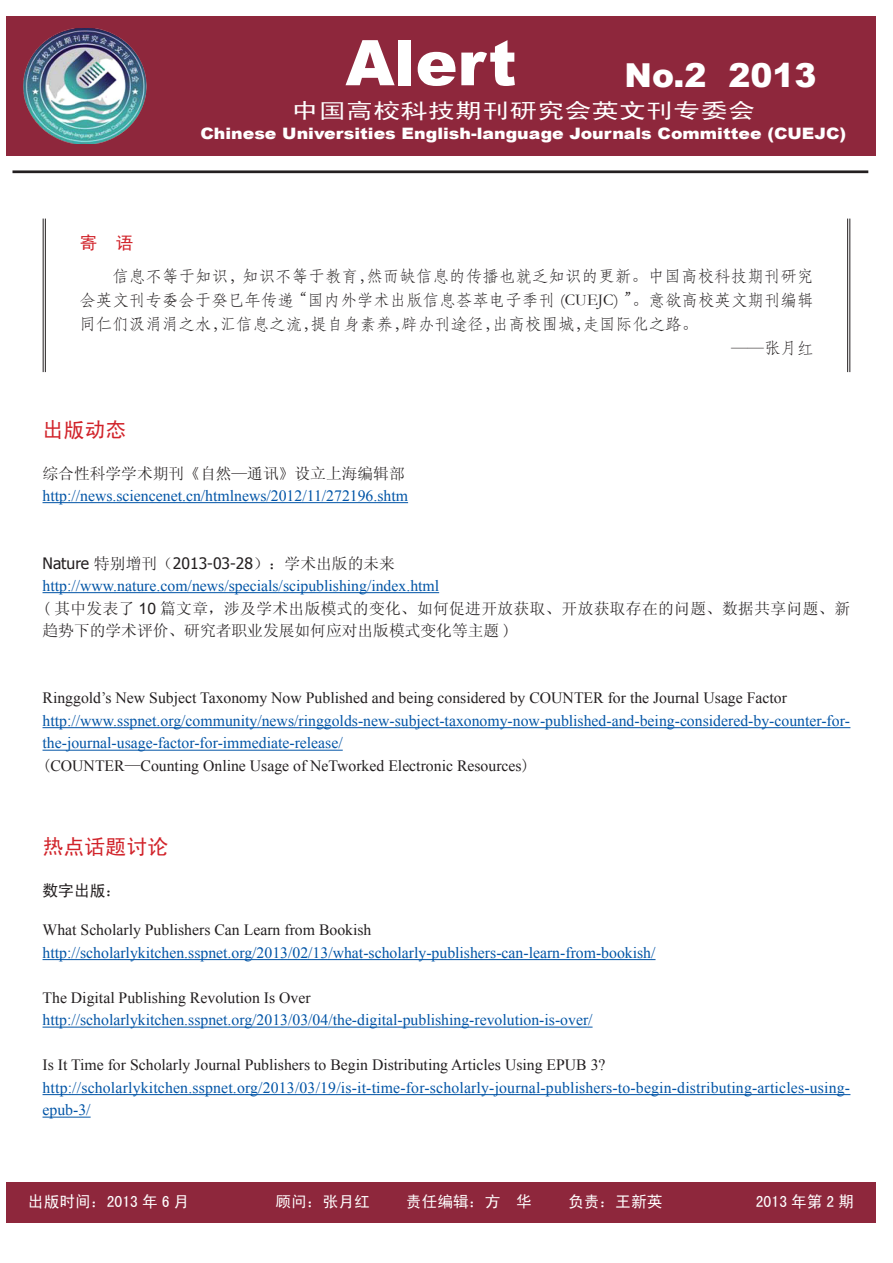
<style>
.page{position:relative;width:893px;height:1263px;background:#fff}
.page>*{position:absolute;margin:0;border:0;box-sizing:border-box;transform-origin:0 0}
.t1{font:900 63px "Arial";color:#fff}
.t2{font:900 33px "Arial";color:#fff}
.t3{font:21px "Sim Hei";color:#fff;scale:1.3 1}
.一标{font:21px "Sim Hei";color:#d1232a}
.t4{font:18px "Sim Hei";color:#d1232a}
.t5{font:16.5px/24px "ST Fangsong";color:#231f20;text-align:justify}
.正文{font:15.75px/22.5px "Times New Roman";color:#0154a6}
.正文-2{font:15.75px "Times New Roman";color:#231f20}
.正文-3{font:15.75px/22.5px "Sim Sun";letter-spacing:.02em;color:#231f20}
.t6{font:900 15.75px "Arial";color:#fff;scale:1.1 1}
.t7{font:15.75px "Sim Hei";color:#fff}
.正文-4{font:15.75px "Tahoma";color:#231f20}
.正文-5{font:15.75px "Sim Sun";color:#231f20}
.二标{font:15.75px "Sim Hei";color:#231f20}
.s1{font-family:"Sim Sun"}
.s2{font-family:"Arial"}
</style>
<div class="page">
<div style="left:6px;top:16px;width:870px;height:140px;background:#8e273c"></div>
<img style="left:24px;top:29px;width:123px;height:115px">
<hr style="left:12px;top:170px;width:856px;height:3px;background:#231f20">
<div style="left:6px;top:1182px;width:870px;height:41px;background:#8e273c"></div>
<hr style="left:43px;top:219px;width:1px;height:153px;background:#231f20">
<hr style="left:45px;top:219px;width:1px;height:153px;background:#231f20">
<hr style="left:847px;top:219px;width:1px;height:153px;background:#231f20">
<hr style="left:849px;top:219px;width:1px;height:153px;background:#231f20">
<hr style="left:43px;top:502px;width:365px;height:1px;background:#0154a6">
<hr style="left:43px;top:592px;width:396px;height:1px;background:#0154a6">
<hr style="left:43px;top:727px;width:807px;height:1px;background:#0154a6">
<hr style="left:43px;top:750px;width:300px;height:1px;background:#0154a6">
<hr style="left:43px;top:959px;width:612px;height:1px;background:#0154a6">
<hr style="left:43px;top:1027px;width:550px;height:1px;background:#0154a6">
<hr style="left:43px;top:1094px;width:807px;height:1px;background:#0154a6">
<hr style="left:43px;top:1117px;width:48px;height:1px;background:#0154a6">
<p class="t1" style="left:345px;top:17px;width:173px">Alert</p>
<p class="t2" style="left:625px;top:51px;width:193px">No.2 2013</p>
<p class="t3" style="left:291px;top:100px;width:359px">中国高校科技期刊研究会英文刊专委会</p>
<p class="t6" style="left:200px;top:122px;width:589px">Chinese Universities English-language Journals Committee (CUEJC)</p>
<p class="t4" style="left:79px;top:233px;width:55px">寄　语</p>
<p class="t5" style="left:79px;top:263px;width:736px;text-indent:33px">信息不等于知识，知识不等于教育，然而缺信息的传播也就乏知识的更新。中国高校科技期刊研究会英文刊专委会于癸巳年传递 “国内外学术出版信息荟萃电子季刊 (CUEJC) ”。意欲高校英文期刊编辑同仁们汲涓涓之水，汇信息之流，提自身素养，辟办刊途径，出高校围城，走国际化之路。</p>
<p class="t5" style="left:731px;top:335px;width:84px">——张月红</p>
<p class="一标" style="left:43px;top:419px;width:85px">出版动态</p>
<p class="正文-5" style="left:43px;top:465px;width:364px">综合性科学学术期刊《自然—通讯》设立上海编辑部</p>
<p class="正文" style="left:43px;top:484px;width:367px">http://news.sciencenet.cn/htmlnews/2012/11/272196.shtm</p>
<p class="正文-4" style="left:43px;top:553px;width:354px">Nature <span class="s1">特别增刊（</span>2013-03-28<span class="s1">）：学术出版的未来</span></p>
<p class="正文" style="left:43px;top:574px;width:398px">http://www.nature.com/news/specials/scipublishing/index.html</p>
<p class="正文-3" style="left:43px;top:597px;width:809px">( 其中发表了 <span class="s2">10</span> 篇文章，涉及学术出版模式的变化、如何促进开放获取、开放获取存在的问题、数据共享问题、新趋势下的学术评价、研究者职业发展如何应对出版模式变化等主题 )</p>
<p class="正文-2" style="left:43px;top:688px;width:746px">Ringgold’s New Subject Taxonomy Now Published and being considered by COUNTER for the Journal Usage Factor</p>
<p class="正文" style="left:43px;top:709px;width:809px">http://www.sspnet.org/community/news/ringgolds-new-subject-taxonomy-now-published-and-being-considered-by-counter-for&shy;the-journal-usage-factor-for-immediate-release/</p>
<p class="正文-2" style="left:43px;top:755px;width:489px"><span class="s1">(</span>COUNTER<span class="s1">—</span>Counting Online Usage of NeTworked Electronic Resources<span class="s1">)</span></p>
<p class="一标" style="left:43px;top:836px;width:127px">热点话题讨论</p>
<p class="二标" style="left:43px;top:882px;width:80px">数字出版：</p>
<p class="正文-2" style="left:43px;top:919px;width:330px">What Scholarly Publishers Can Learn from Bookish</p>
<p class="正文" style="left:43px;top:941px;width:614px">http://scholarlykitchen.sspnet.org/2013/02/13/what-scholarly-publishers-can-learn-from-bookish/</p>
<p class="正文-2" style="left:43px;top:987px;width:270px">The Digital Publishing Revolution Is Over</p>
<p class="正文" style="left:43px;top:1009px;width:552px">http://scholarlykitchen.sspnet.org/2013/03/04/the-digital-publishing-revolution-is-over/</p>
<p class="正文-2" style="left:43px;top:1054px;width:565px">Is It Time for Scholarly Journal Publishers to Begin Distributing Articles Using EPUB 3?</p>
<p class="正文" style="left:43px;top:1076px;width:809px">http://scholarlykitchen.sspnet.org/2013/03/19/is-it-time-for-scholarly-journal-publishers-to-begin-distributing-articles-using&shy;epub-3/</p>
<p class="t7" style="left:28px;top:1193px;width:163px">出版时间：2013 年 6 月</p>
<p class="t7" style="left:244px;top:1193px;width:127px">　　顾问：张月红</p>
<p class="t7" style="left:406px;top:1193px;width:127px">责任编辑：方　华</p>
<p class="t7" style="left:568px;top:1193px;width:96px">负责：王新英</p>
<p class="t7" style="left:756px;top:1193px;width:100px">2013 年第 2 期</p>
</div>
